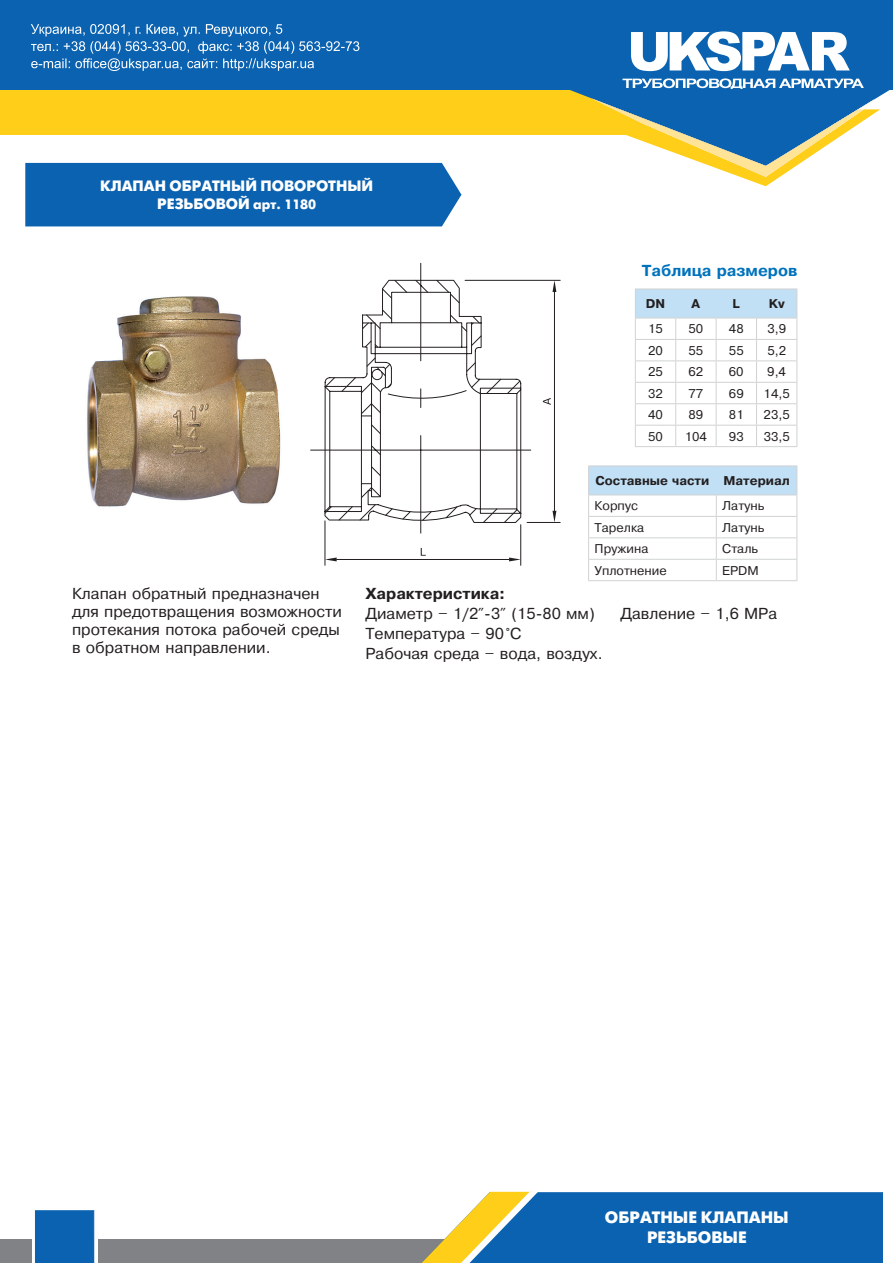
<style>
.page{position:relative;width:893px;height:1263px;background:#fff}
.page>*{position:absolute;margin:0;border:0;box-sizing:border-box;transform-origin:0 0}
.t1{font:700 16.5px/19.8px "Futura Futuris C";color:#fff;text-align:center}
.t2{font:15px/18px "Pragmatica";color:#231f20}
.t3{font:700 15px/18px "Futura Futuris C";color:#fff;text-align:center}
.t4{font:700 15px "Pragmatica";color:#231f20}
.t5{font:700 15px "Pragmatica";color:#0073bc}
.t6{font:12px "Pragmatica";color:#231f20}
.t7{font:700 12px "Pragmatica";color:#231f20}
.s1{font-size:13.5px}
</style>
<div class="page">
<div style="left:0;top:0;width:893px;height:90px;background:#0a62b0"></div>
<div style="left:0;top:90px;width:893px;height:45px;background:#fece19"></div>
<div style="left:830px;top:90px;width:63px;height:86px;background:#fff"></div>
<svg style="left:631px;top:31px;width:219px;height:40px"></svg>
<svg style="left:31px;top:24px;width:328px;height:47px"></svg>
<svg style="left:570px;top:78px;width:320px;height:108px"></svg>
<div style="left:0;top:1238px;width:893px;height:25px;background:#808285"></div>
<hr style="left:32px;top:1226px;width:3px;height:37px;background:#fff">
<svg style="left:94px;top:1226px;width:4px;height:37px"></svg>
<div style="left:35px;top:1210px;width:59px;height:53px;background:#0a62b0"></div>
<div style="left:25px;top:163px;width:437px;height:63px;background:#0a62b0"></div>
<svg style="left:400px;top:1192px;width:483px;height:71px;background:#3b7cab"></svg>
<div style="left:883px;top:1192px;width:10px;height:71px;background:#fff"></div>
<svg style="left:324px;top:280px;width:237px;height:286px"></svg>
<svg style="left:325px;top:557px;width:12px;height:4px"></svg>
<svg style="left:509px;top:557px;width:12px;height:4px"></svg>
<svg style="left:552px;top:511px;width:4px;height:11px"></svg>
<svg style="left:552px;top:280px;width:4px;height:12px"></svg>
<svg style="left:543px;top:398px;width:8px;height:7px"></svg>
<svg style="left:421px;top:548px;width:5px;height:8px"></svg>
<img style="left:87px;top:296px;width:194px;height:211px">
<hr style="left:588px;top:580px;width:128px;height:1px;background:#d1d2d4">
<hr style="left:716px;top:580px;width:81px;height:1px;background:#d1d2d4">
<svg style="left:588px;top:466px;width:209px;height:114px"></svg>
<hr style="left:588px;top:495px;width:128px;height:1px;background:#d1d2d4">
<hr style="left:716px;top:495px;width:81px;height:1px;background:#d1d2d4">
<hr style="left:635px;top:446px;width:41px;height:1px;background:#d1d2d4">
<hr style="left:676px;top:446px;width:40px;height:1px;background:#d1d2d4">
<hr style="left:716px;top:446px;width:40px;height:1px;background:#d1d2d4">
<hr style="left:756px;top:446px;width:41px;height:1px;background:#d1d2d4">
<svg style="left:635px;top:289px;width:162px;height:157px"></svg>
<hr style="left:635px;top:318px;width:41px;height:1px;background:#d1d2d4">
<hr style="left:676px;top:318px;width:40px;height:1px;background:#d1d2d4">
<hr style="left:716px;top:318px;width:40px;height:1px;background:#d1d2d4">
<hr style="left:756px;top:318px;width:41px;height:1px;background:#d1d2d4">
<p class="t3" style="left:100px;top:177px;width:274px">КЛАПАН ОБРАТНЫЙ ПОВОРОТНЫЙ<br>РЕЗЬБОВОЙ <span class="s1">арт. 1180</span></p>
<p class="t5" style="left:642px;top:262px;width:157px">Таблица размеров</p>
<p class="t7" style="left:646px;top:297px;width:21px">DN</p>
<p class="t7" style="left:692px;top:297px;width:10px">A</p>
<p class="t7" style="left:733px;top:297px;width:9px">L</p>
<p class="t7" style="left:769px;top:297px;width:17px">Kv</p>
<p class="t6" style="left:648px;top:322px;width:16px">15</p>
<p class="t6" style="left:688px;top:322px;width:16px">50</p>
<p class="t6" style="left:729px;top:322px;width:16px">48</p>
<p class="t6" style="left:767px;top:322px;width:20px">3,9</p>
<p class="t6" style="left:648px;top:344px;width:16px">20</p>
<p class="t6" style="left:688px;top:344px;width:16px">55</p>
<p class="t6" style="left:729px;top:344px;width:16px">55</p>
<p class="t6" style="left:767px;top:344px;width:20px">5,2</p>
<p class="t6" style="left:648px;top:365px;width:16px">25</p>
<p class="t6" style="left:688px;top:365px;width:16px">62</p>
<p class="t6" style="left:729px;top:365px;width:16px">60</p>
<p class="t6" style="left:767px;top:365px;width:20px">9,4</p>
<p class="t6" style="left:648px;top:387px;width:16px">32</p>
<p class="t6" style="left:688px;top:387px;width:16px">77</p>
<p class="t6" style="left:729px;top:387px;width:16px">69</p>
<p class="t6" style="left:764px;top:387px;width:28px">14,5</p>
<p class="t6" style="left:648px;top:408px;width:16px">40</p>
<p class="t6" style="left:688px;top:408px;width:16px">89</p>
<p class="t6" style="left:729px;top:408px;width:16px">81</p>
<p class="t6" style="left:764px;top:408px;width:28px">23,5</p>
<p class="t6" style="left:648px;top:430px;width:16px">50</p>
<p class="t6" style="left:685px;top:430px;width:24px">104</p>
<p class="t6" style="left:729px;top:430px;width:16px">93</p>
<p class="t6" style="left:764px;top:430px;width:28px">33,5</p>
<p class="t7" style="left:596px;top:474px;width:196px">Составные части Материал</p>
<p class="t6" style="left:595px;top:499px;width:45px">Корпус</p>
<p class="t6" style="left:722px;top:499px;width:44px">Латунь</p>
<p class="t6" style="left:595px;top:521px;width:51px">Тарелка</p>
<p class="t6" style="left:722px;top:521px;width:44px">Латунь</p>
<p class="t6" style="left:595px;top:542px;width:55px">Пружина</p>
<p class="t6" style="left:722px;top:542px;width:37px">Сталь</p>
<p class="t6" style="left:595px;top:564px;width:74px">Уплотнение</p>
<p class="t6" style="left:722px;top:564px;width:38px">EPDM</p>
<p class="t2" style="left:72px;top:584px;width:272px">Клапан обратный предназначен для предотвращения возможности протекания потока рабочей среды в обратном направлении.</p>
<p class="t4" style="left:365px;top:585px;width:141px">Характеристика:</p>
<p class="t2" style="left:365px;top:605px;width:231px">Диаметр – 1/2″-3″ (15-80 мм)</p>
<p class="t2" style="left:620px;top:605px;width:158px">Давление – 1,6 МPа</p>
<p class="t2" style="left:365px;top:624px;width:239px;line-height:20.1px">Температура – 90°C<br>Рабочая среда – вода, воздух.</p>
<p class="t1" style="left:605px;top:1207px;width:185px">ОБРАТНЫЕ КЛАПАНЫ<br>РЕЗЬБОВЫЕ</p>
</div>
